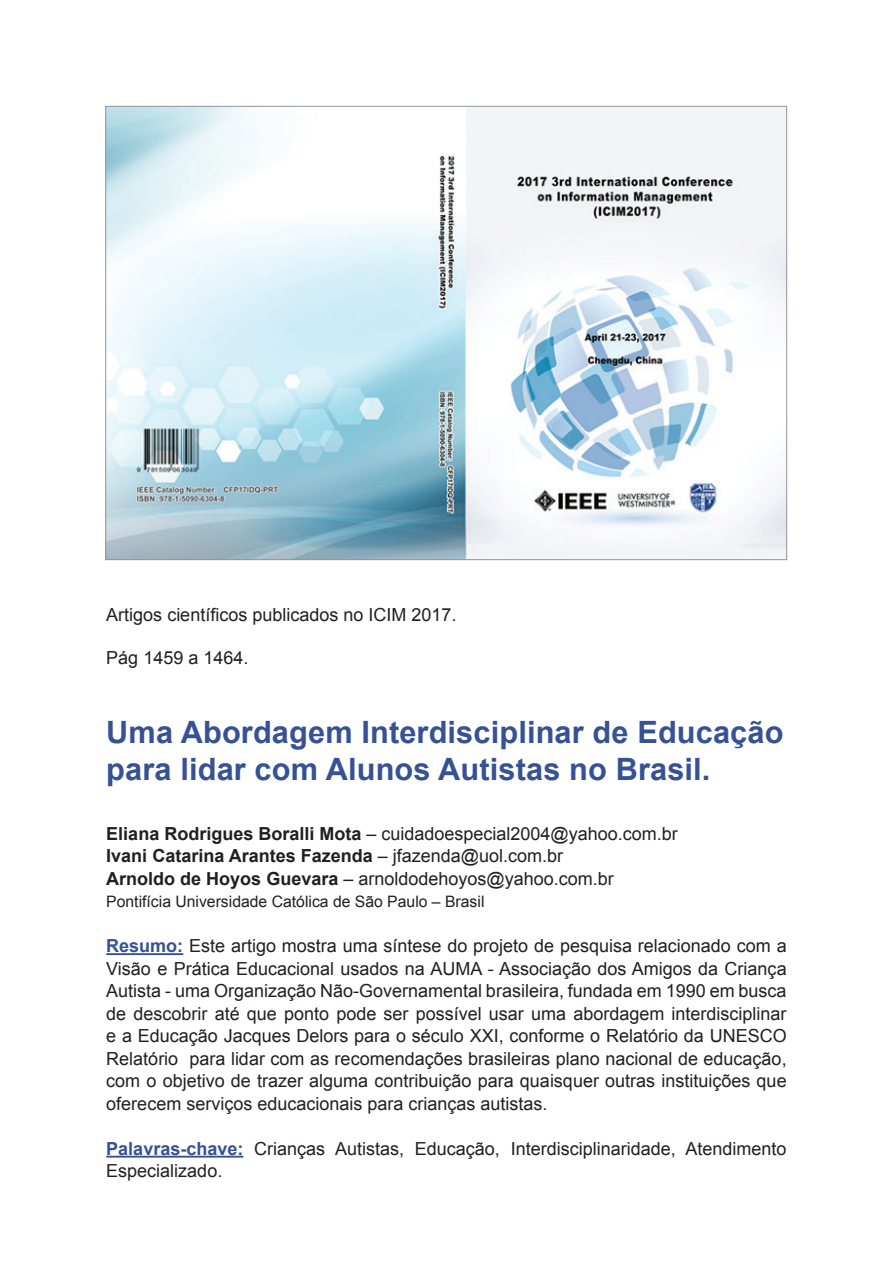
<style>
.page{position:relative;width:893px;height:1263px;background:#fff}
.page>*{position:absolute;margin:0;border:0;box-sizing:border-box;transform-origin:0 0}
.t1{font:700 30.75px/36.9px "Arial";letter-spacing:.005em;color:#365294}
.t2{font:18px/22.5px "Arial";color:#231f20}
.t3{font:15.75px "Arial";color:#231f20}
.s1{font-weight:700}
.s2{font-weight:700;color:#365294}
</style>
<div class="page">
<hr style="left:106px;top:953px;width:77px;height:2px;background:#365294">
<hr style="left:106px;top:1156px;width:137px;height:1px;background:#365294">
<img style="left:107px;top:108px;width:678px;height:450px">
<p class="t2" style="left:106px;top:603px;width:352px">Artigos científicos publicados no ICIM 2017.</p>
<p class="t2" style="left:106px;top:647px;width:144px">Pág 1459 a 1464.</p>
<h1 class="t1" style="left:106px;top:715px;width:679px">Uma Abordagem Interdisciplinar de Educação para lidar com Alunos Autistas no Brasil.</h1>
<p class="t2" style="left:106px;top:822px;width:573px"><span class="s1">Eliana Rodrigues Boralli Mota</span> – cuidadoespecial2004@yahoo.com.br<br><span class="s1">Ivani Catarina Arantes Fazenda</span> – jfazenda@uol.com.br<br><span class="s1">Arnoldo de Hoyos Guevara</span> – arnoldodehoyos@yahoo.com.br</p>
<p class="t3" style="left:106px;top:891px;width:380px">Pontifícia Universidade Católica de São Paulo – Brasil</p>
<p class="t2" style="left:106px;top:935px;width:682px;text-align:justify"><span class="s2">Resumo:</span> Este artigo mostra uma síntese do projeto de pesquisa relacionado com a Visão e Prática Educacional usados na AUMA - Associação dos Amigos da Criança Autista - uma Organização Não-Governamental brasileira, fundada em 1990 em busca de descobrir até que ponto pode ser possível usar uma abordagem interdisciplinar e a Educação Jacques Delors para o século XXI, conforme o Relatório da UNESCO Relatório para lidar com as recomendações brasileiras plano nacional de educação, com o objetivo de trazer alguma contribuição para quaisquer outras instituições que oferecem serviços educacionais para crianças autistas.</p>
<p class="t2" style="left:106px;top:1137px;width:682px"><span class="s2">Palavras-chave:</span> Crianças Autistas, Educação, Interdisciplinaridade, Atendimento<br>Especializado.</p>
</div>
